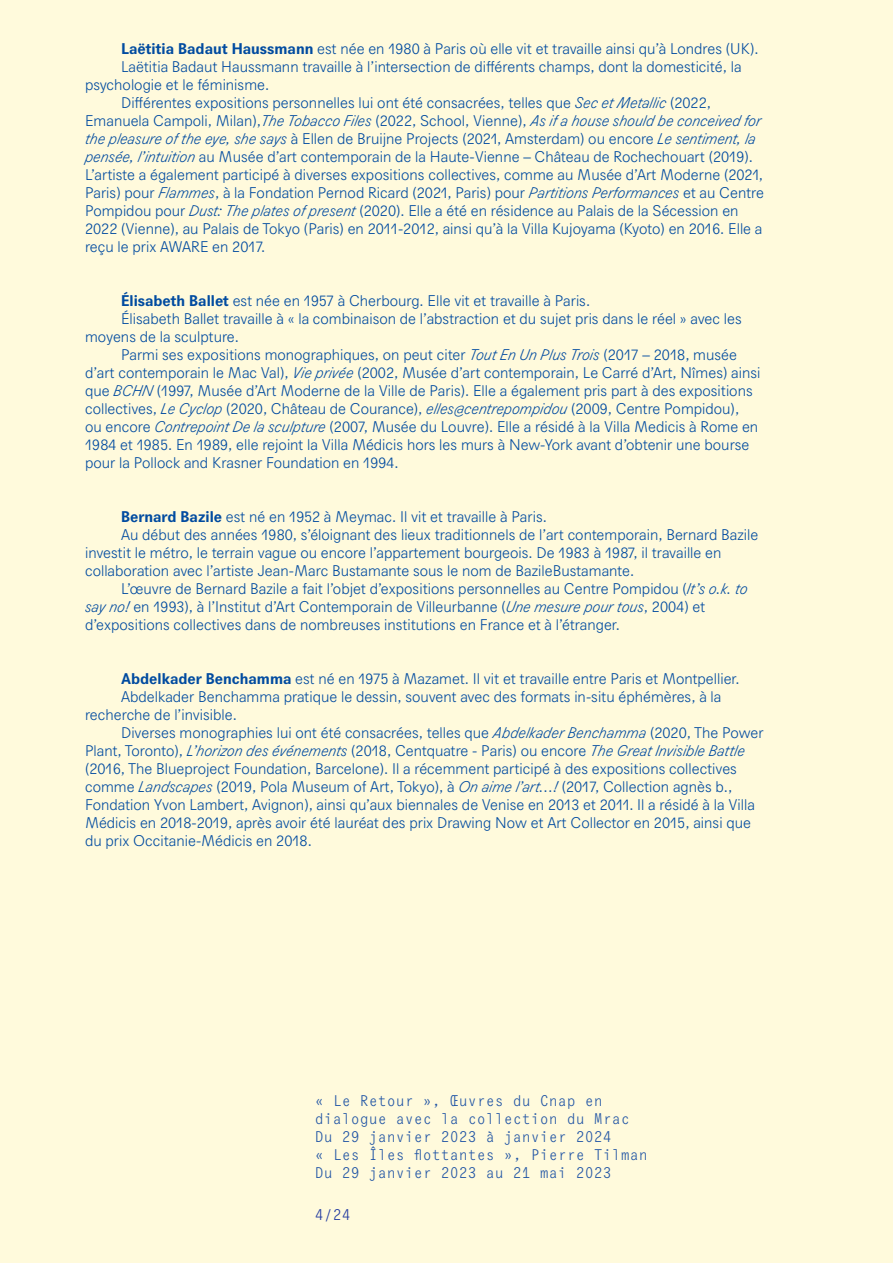
<style>
.page{position:relative;width:893px;height:1263px;background:#fffadc}
.page>*{position:absolute;margin:0;border:0;box-sizing:border-box;transform-origin:0 0}
._08_Biographie{font:300 15px/18px "Agipo";color:#004ba0}
.t1{font:15px/18px "Agipo Mono";color:#2155a5}
.t2{font:15px "Agipo Mono";color:#213aa0}
.s1{font-weight:700}
.s2{font-style:italic}
</style>
<div class="page">
<p class="_08_Biographie" style="left:121px;top:38px;width:639px"><span class="s1">Laëtitia Badaut Haussmann</span> est née en 1980 à Paris où elle vit et travaille ainsi qu’à Londres (UK).</p>
<p class="_08_Biographie" style="left:85px;top:56px;width:658px;text-indent:36px">Laëtitia Badaut Haussmann travaille à l’intersection de différents champs, dont la domesticité, la psychologie et le féminisme.</p>
<p class="_08_Biographie" style="left:85px;top:92px;width:680px;text-indent:36px">Différentes expositions personnelles lui ont été consacrées, telles que <span class="s2">Sec et Metallic</span> (2022, Emanuela Campoli, Milan),<span class="s2">The Tobacco Files</span> (2022, School, Vienne), <span class="s2">As if a house should be conceived for the pleasure of the eye, she says</span> à Ellen de Bruijne Projects (2021, Amsterdam) ou encore <span class="s2">Le sentiment, la pensée, l’intuition</span> au Musée d’art contemporain de la Haute-Vienne – Château de Rochechouart (2019).<br>L’artiste a également participé à diverses expositions collectives, comme au Musée d’Art Moderne (2021, Paris) pour <span class="s2">Flammes</span>, à la Fondation Pernod Ricard (2021, Paris) pour <span class="s2">Partitions Performances</span> et au Centre Pompidou pour <span class="s2">Dust: The plates of present</span> (2020). Elle a été en résidence au Palais de la Sécession en 2022 (Vienne), au Palais de Tokyo (Paris) en 2011-2012, ainsi qu’à la Villa Kujoyama (Kyoto) en 2016. Elle a reçu le prix AWARE en 2017.</p>
<p class="_08_Biographie" style="left:121px;top:290px;width:471px"><span class="s1">Élisabeth Ballet</span> est née en 1957 à Cherbourg. Elle vit et travaille à Paris.</p>
<p class="_08_Biographie" style="left:85px;top:308px;width:658px;text-indent:36px">Élisabeth Ballet travaille à « la combinaison de l’abstraction et du sujet pris dans le réel » avec les moyens de la sculpture.</p>
<p class="_08_Biographie" style="left:85px;top:344px;width:677px;text-indent:36px">Parmi ses expositions monographiques, on peut citer <span class="s2">Tout En Un Plus Trois</span> (2017 – 2018, musée d’art contemporain le Mac Val), <span class="s2">Vie privée</span> (2002, Musée d’art contemporain, Le Carré d’Art, Nîmes) ainsi que <span class="s2">BCHN</span> (1997, Musée d’Art Moderne de la Ville de Paris). Elle a également pris part à des expositions collectives, <span class="s2">Le Cyclop</span> (2020, Château de Courance), <span class="s2">elles@centrepompidou</span> (2009, Centre Pompidou),<br>ou encore <span class="s2">Contrepoint De la sculpture</span> (2007, Musée du Louvre). Elle a résidé à la Villa Medicis à Rome en 1984 et 1985. En 1989, elle rejoint la Villa Médicis hors les murs à New-York avant d’obtenir une bourse pour la Pollock and Krasner Foundation en 1994.</p>
<p class="_08_Biographie" style="left:121px;top:506px;width:427px"><span class="s1">Bernard Bazile</span> est né en 1952 à Meymac. Il vit et travaille à Paris.</p>
<p class="_08_Biographie" style="left:85px;top:524px;width:675px;text-indent:36px">Au début des années 1980, s’éloignant des lieux traditionnels de l’art contemporain, Bernard Bazile investit le métro, le terrain vague ou encore l’appartement bourgeois. De 1983 à 1987, il travaille en collaboration avec l’artiste Jean-Marc Bustamante sous le nom de BazileBustamante.</p>
<p class="_08_Biographie" style="left:85px;top:578px;width:664px;text-indent:36px">L’œuvre de Bernard Bazile a fait l’objet d’expositions personnelles au Centre Pompidou (<span class="s2">It’s o.k. to say no!</span> en 1993), à l’Institut d’Art Contemporain de Villeurbanne (<span class="s2">Une mesure pour tous</span>, 2004) et d’expositions collectives dans de nombreuses institutions en France et à l’étranger.</p>
<p class="_08_Biographie" style="left:121px;top:668px;width:620px"><span class="s1">Abdelkader Benchamma</span> est né en 1975 à Mazamet. Il vit et travaille entre Paris et Montpellier.</p>
<p class="_08_Biographie" style="left:85px;top:686px;width:638px;text-indent:36px">Abdelkader Benchamma pratique le dessin, souvent avec des formats in-situ éphémères, à la recherche de l’invisible.</p>
<p class="_08_Biographie" style="left:85px;top:722px;width:680px;text-indent:36px">Diverses monographies lui ont été consacrées, telles que <span class="s2">Abdelkader Benchamma</span> (2020, The Power Plant, Toronto), <span class="s2">L’horizon des événements</span> (2018, Centquatre - Paris) ou encore <span class="s2">The Great Invisible Battle </span>(2016, The Blueproject Foundation, Barcelone). Il a récemment participé à des expositions collectives comme <span class="s2">Landscapes</span> (2019, Pola Museum of Art, Tokyo), à <span class="s2">On aime l’art…!</span> (2017, Collection agnès b., Fondation Yvon Lambert, Avignon), ainsi qu’aux biennales de Venise en 2013 et 2011. Il a résidé à la Villa Médicis en 2018-2019, après avoir été lauréat des prix Drawing Now et Art Collector en 2015, ainsi que du prix Occitanie-Médicis en 2018.</p>
<p class="t1" style="left:315px;top:1090px;width:335px">« Le Retour », Œuvres du Cnap en dialogue avec la collection du Mrac Du 29 janvier 2023 à janvier 2024<br>« Les Îles flottantes », Pierre Tilman Du 29 janvier 2023 au 21 mai 2023</p>
<p class="t2" style="left:315px;top:1204px;width:37px">4/24</p>
</div>
